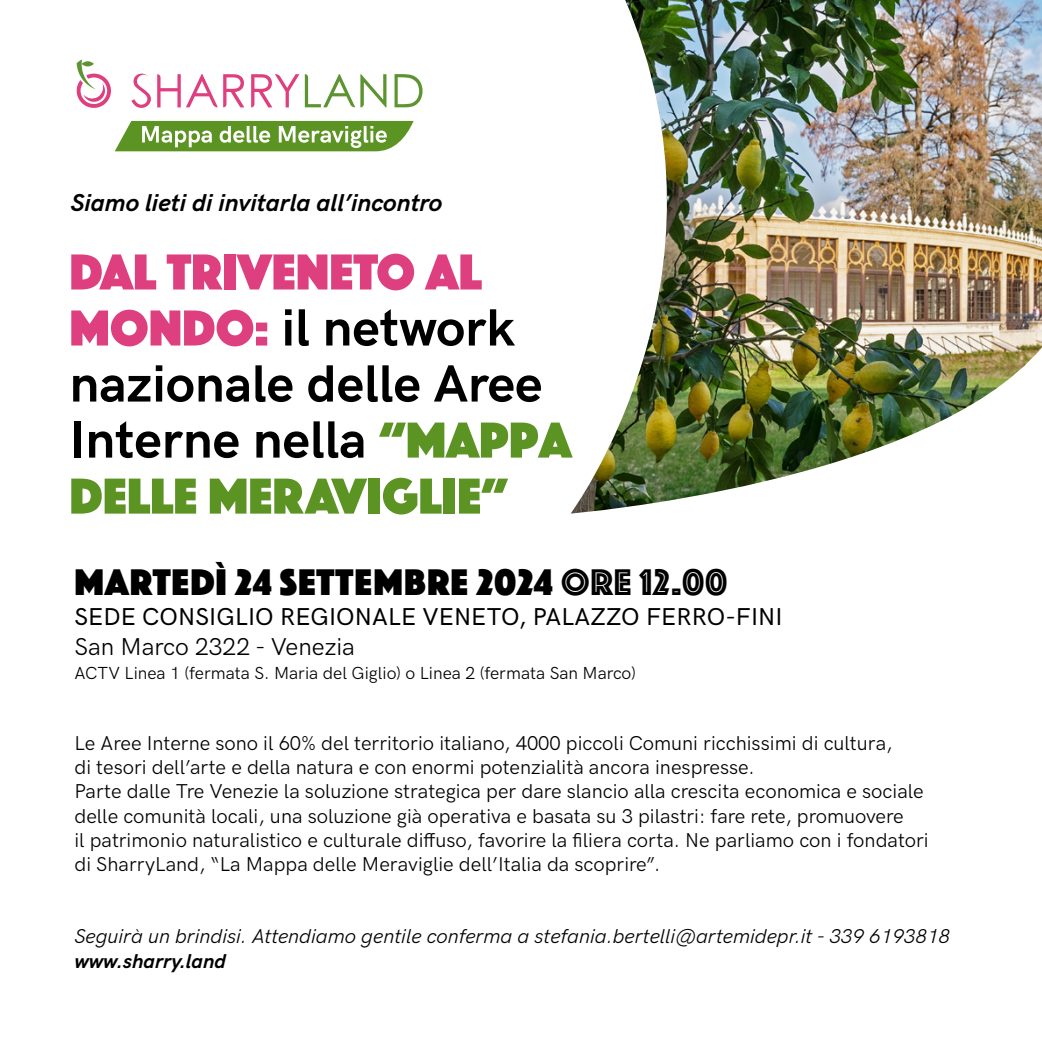
<style>
.page{position:relative;width:1042px;height:1042px;background:#fff}
.page>*{position:absolute;margin:0;border:0;box-sizing:border-box;transform-origin:0 0}
.t1{font:700 52.5px/56px "HK Grotesk";color:#000}
.t2{font:52.5px "Phosphate Solid";color:#5c9424}
.t3{font:52.5px "Phosphate Solid";color:#de3f7f}
.t4{font:38.5px "Phosphate Solid";letter-spacing:.025em;color:#000}
.t5{font:500 24.5px "HK Grotesk";letter-spacing:.005em;color:#000}
.t6{font:italic 700 24.5px "HK Grotesk";color:#000}
.t7{font:24.5px "HK Grotesk";color:#000}
.t8{font:20.12px/24.2px "HK Grotesk";color:#000}
.t9{font:italic 20.12px "HK Grotesk";color:#000}
.t10{font:italic 700 20.12px "HK Grotesk";color:#000}
.t11{font:17.5px "HK Grotesk";color:#000}
.s1{font-family:"Phosphate Solid";font-weight:400;color:#de3f7f}
.s2{font-family:"Phosphate Solid";font-weight:400;color:#5c9424}
.s3{font-family:"Phosphate Inline"}
</style>
<div class="page">
<img style="left:571px;top:0;width:471px;height:513px">
<svg style="left:131px;top:73px;width:292px;height:35px"></svg>
<svg style="left:76px;top:59px;width:35px;height:49px"></svg>
<svg style="left:115px;top:121px;width:299px;height:30px"></svg>
<p class="t6" style="left:71px;top:184px;width:373px">Siamo lieti di invitarla all’incontro</p>
<h1 class="t3" style="left:69px;top:235px;width:414px">DAL TRIVENETO AL</h1>
<h1 class="t1" style="left:69px;top:295px;width:504px"><span class="s1">MONDO:</span> il network nazionale delle Aree<br>Interne nella <span class="s2">“MAPPA</span></h1>
<h1 class="t2" style="left:69px;top:459px;width:440px">DELLE MERAVIGLIE”</h1>
<h2 class="t4" style="left:74px;top:555px;width:654px">MARTEDÌ 24 SETTEMBRE 2024 <span class="s3">ORE 12.00</span></h2>
<p class="t5" style="left:74px;top:598px;width:710px">SEDE CONSIGLIO REGIONALE VENETO, PALAZZO FERRO-FINI</p>
<p class="t7" style="left:74px;top:628px;width:282px">San Marco 2322 - Venezia</p>
<p class="t11" style="left:74px;top:660px;width:563px">ACTV Linea 1 (fermata S. Maria del Giglio) o Linea 2 (fermata San Marco)</p>
<p class="t8" style="left:74px;top:729px;width:856px">Le Aree Interne sono il 60% del territorio italiano, 4000 piccoli Comuni ricchissimi di cultura,<br>di tesori dell’arte e della natura e con enormi potenzialità ancora inespresse.<br>Parte dalle Tre Venezie la soluzione strategica per dare slancio alla crescita economica e sociale delle comunità locali, una soluzione già operativa e basata su 3 pilastri: fare rete, promuovere<br>il patrimonio naturalistico e culturale diffuso, favorire la filiera corta. Ne parliamo con i fondatori di SharryLand, “La Mappa delle Meraviglie dell’Italia da scoprire”.</p>
<p class="t9" style="left:74px;top:921px;width:877px">Seguirà un brindisi. Attendiamo gentile conferma a stefania.bertelli@artemidepr.it - 339 6193818</p>
<p class="t10" style="left:74px;top:945px;width:153px">www.sharry.land</p>
</div>
